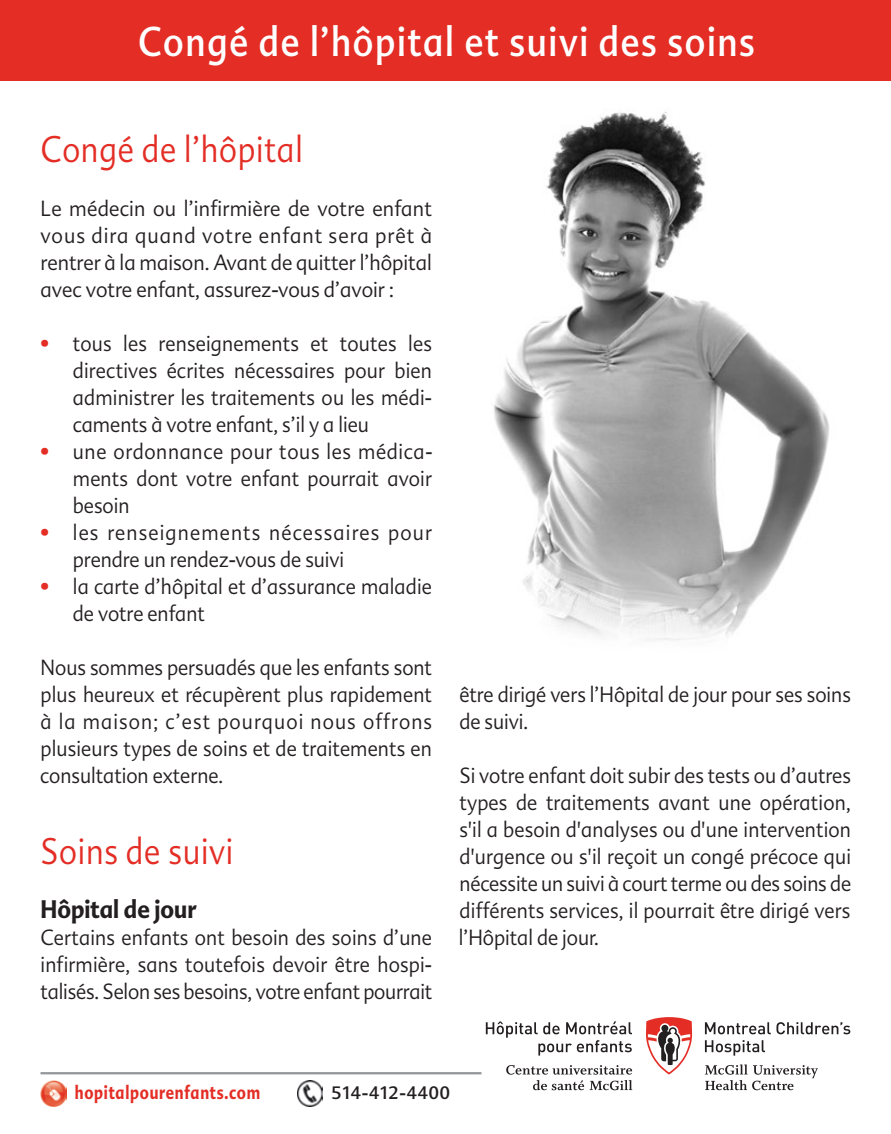
<style>
.page{position:relative;width:891px;height:1134px;background:#fff}
.page>*{position:absolute;margin:0;border:0;box-sizing:border-box;transform-origin:0 0}
.t1{font:40.5px "Advert";letter-spacing:.05em;color:#fff;scale:.85 1}
.t2{font:300 36px "Advert";letter-spacing:.025em;color:#e32d25;scale:.85 1}
.t3{font:700 24.75px "Advert";color:#231f20;scale:.9 1}
.t4{font:300 21.38px/27px "Advert";color:#231f20;text-align:justify;scale:.9 1}
.t5{font:300 21.38px/27px "Advert";color:#231f20;text-align:justify;scale:.92 1}
.t6{font:300 21.38px/27px "Advert";letter-spacing:.06em;color:#231f20;scale:.9 1}
.t7{font:700 18.68px "Advert";letter-spacing:.05em;color:#e32d25;scale:.8 1}
.t8{font:17.55px "Advert";letter-spacing:.05em;color:#231f20;scale:.95 1}
.s1{color:#e32d25}
</style>
<div class="page">
<div style="left:0;top:0;width:891px;height:81px;background:#e32d25"></div>
<hr style="left:41px;top:1072px;width:441px;height:2px;background:#939598">
<img style="left:40px;top:1080px;width:26px;height:27px">
<img style="left:493px;top:111px;width:336px;height:529px">
<svg style="left:646px;top:1017px;width:46px;height:58px"></svg>
<svg style="left:506px;top:1065px;width:126px;height:25px"></svg>
<svg style="left:705px;top:1064px;width:113px;height:26px"></svg>
<svg style="left:705px;top:1022px;width:145px;height:12px"></svg>
<svg style="left:705px;top:1040px;width:60px;height:16px"></svg>
<svg style="left:486px;top:1021px;width:146px;height:35px"></svg>
<img style="left:297px;top:1081px;width:26px;height:25px">
<h1 class="t1" style="left:138px;top:19px;width:727px">Congé de l’hôpital et suivi des soins</h1>
<h2 class="t2" style="left:40px;top:129px;width:310px">Congé de l’hôpital</h2>
<p class="t5" style="left:41px;top:195px;width:427px">Le médecin ou l’infirmière de votre enfant vous dira quand votre enfant sera prêt à rentrer à la maison. Avant de quitter l’hôpital avec votre enfant, assurez-vous d’avoir :</p>
<p class="t4" style="left:73px;top:330px;width:401px;text-indent:-32px"><span class="s1">•</span> tous les renseignements et toutes les directives écrites nécessaires pour bien administrer les traitements ou les médi - caments à votre enfant, s’il y a lieu</p>
<p class="t4" style="left:73px;top:438px;width:401px;text-indent:-32px"><span class="s1">•</span> une ordonnance pour tous les médica&shy;ments dont votre enfant pourrait avoir besoin</p>
<p class="t6" style="left:73px;top:519px;width:401px;text-indent:-32px"><span class="s1">•</span> les renseignements nécessaires pour pren dre un rendez-vous de suivi</p>
<p class="t4" style="left:73px;top:573px;width:401px;text-indent:-32px"><span class="s1">•</span> la carte d’hôpital et d’assurance maladie de votre enfant</p>
<p class="t4" style="left:40px;top:654px;width:437px">Nous sommes persuadés que les enfants sont plus heureux et récupèrent plus rapidement à la maison; c’est pourquoi nous offrons plusieurs types de soins et de traitements en consultation externe.</p>
<h2 class="t2" style="left:40px;top:831px;width:228px">Soins de suivi</h2>
<p class="t3" style="left:41px;top:895px;width:175px">Hôpital de jour</p>
<p class="t4" style="left:41px;top:924px;width:437px">Certains enfants ont besoin des soins d’une infirmière, sans toutefois devoir être hospi - talisés. Selon ses besoins, votre enfant pourrait</p>
<p class="t4" style="left:459px;top:681px;width:437px">être dirigé vers l’Hôpital de jour pour ses soins de suivi.</p>
<p class="t4" style="left:459px;top:762px;width:437px">Si votre enfant doit subir des tests ou d’autres types de traitements avant une opération, s'il a besoin d'analyses ou d'une intervention d'urgence ou s'il reçoit un congé précoce qui nécessite un suivi à court terme ou des soins de différents services, il pourrait être dirigé vers l’Hôpital de jour.</p>
<p class="t7" style="left:75px;top:1081px;width:233px">hopitalpourenfants.com</p>
<p class="t8" style="left:332px;top:1082px;width:126px">514-412-4400</p>
</div>
